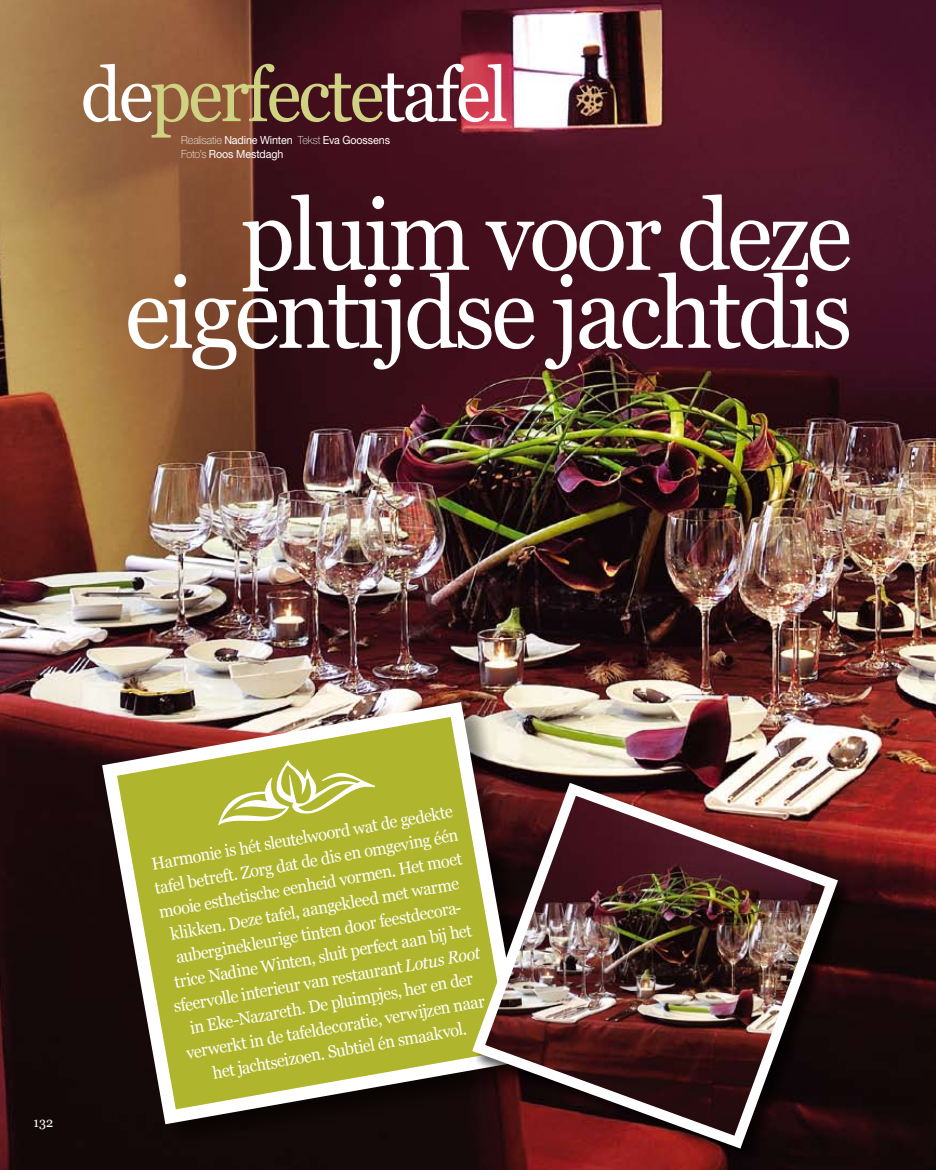
<style>
.page{position:relative;width:936px;height:1170px;background:#fff}
.page>*{position:absolute;margin:0;border:0;box-sizing:border-box;transform-origin:0 0}
.t1{font:99.75px/78px "Georgia";letter-spacing:-.04em;color:#fff;text-align:right;scale:.94 1}
.t2{font:75.75px "Georgia";letter-spacing:-.04em;color:#cfd183;scale:.94 1}
.t3{font:17.25px/24px "Georgia";color:#fff;text-align:center;scale:.95 1}
.t4{font:13.5px "Georgia";color:#fff;scale:.94 1}
.t5{font:11.25px/13.5px "Helvetica Neue";letter-spacing:-.01em;color:#fff;scale:.95 1}
.s1{color:#fff}
.s2{font-weight:100}
.s3{font-style:italic}
</style>
<div class="page">
<img style="left:0;top:1px;width:934px;height:1168px">
<div style="left:100px;top:699px;width:458px;height:458px;background:#000;opacity:.5"></div>
<img style="left:102px;top:702px;width:422px;height:422px">
<svg style="left:117px;top:716px;width:392px;height:393px;background:#a8a940"></svg>
<svg style="left:218px;top:759px;width:157px;height:66px"></svg>
<div style="left:472px;top:783px;width:389px;height:386px;background:#000;opacity:.65"></div>
<svg style="left:472px;top:782px;width:366px;height:366px;background:#725240"></svg>
<img style="left:485px;top:795px;width:340px;height:340px">
<h2 class="t2" style="left:81px;top:52px;width:456px"><span class="s1">de</span>perfecte<span class="s1">tafel</span></h2>
<p class="t5" style="left:181px;top:133px;width:221px"><span class="s2">Realisatie</span> Nadine Winten <span class="s2">Tekst</span> Eva Goossens<br><span class="s2">Foto’s</span> Roos Mestdagh</p>
<h1 class="t1" style="left:125px;top:196px;width:775px">pluim voor deze eigentijdse jachtdis</h1>
<p class="t4" style="left:34px;top:1114px;width:22px">132</p>
<p class="t3" style="left:147px;top:852px;width:329px;rotate:-10deg">Harmonie is hét sleutelwoord wat de gedekte tafel betreft. Zorg dat de dis en omgeving één mooie esthetische eenheid vormen. Het moet klikken. Deze tafel, aangekleed met warme auberginekleurige tinten door feestdecora&shy;trice Nadine Winten, sluit perfect aan bij het sfeervolle interieur van restaurant <span class="s3">Lotus Root </span>in Eke-Nazareth. De pluimpjes, her en der verwerkt in de tafeldecoratie, verwijzen naar het jachtseizoen. Subtiel én smaakvol.</p>
</div>
